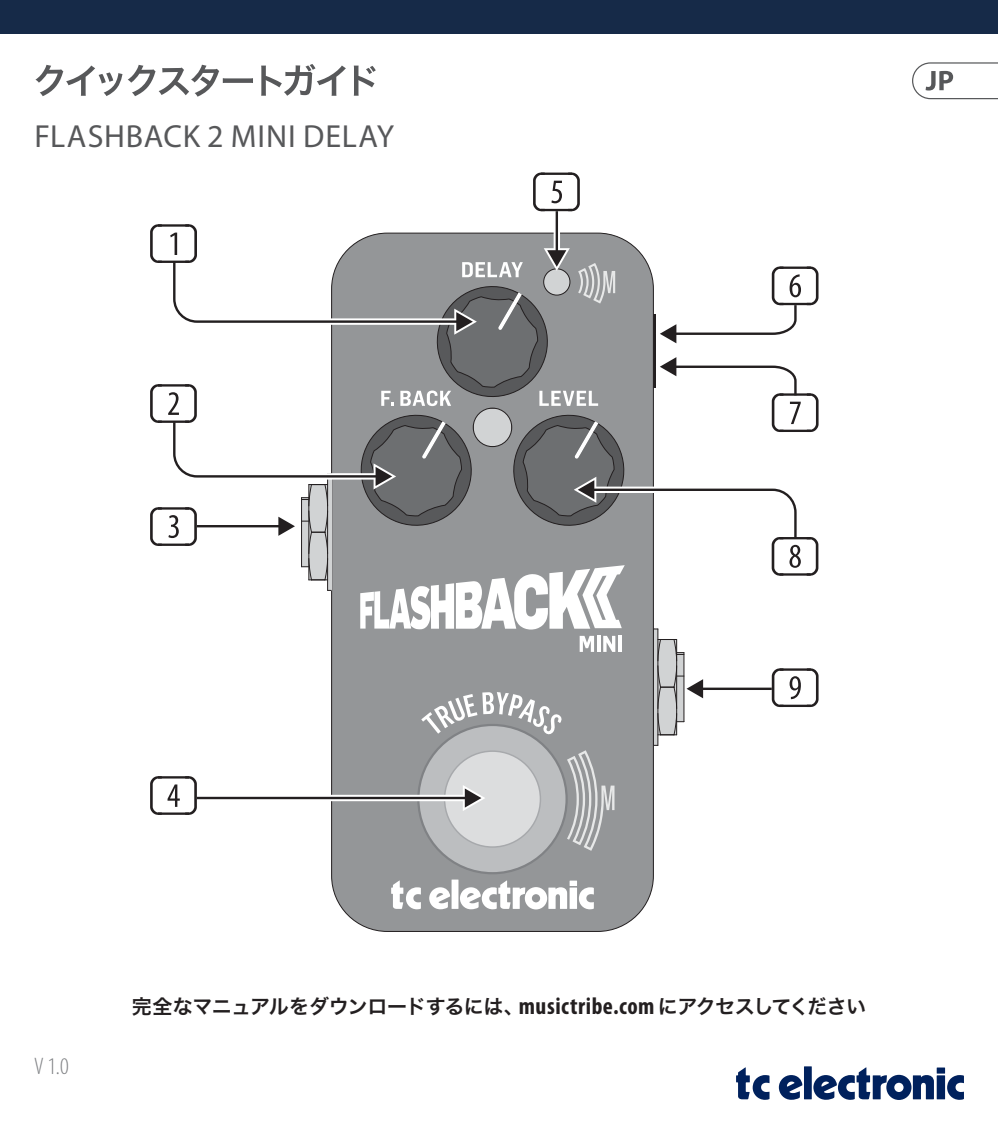
<style>
.page{position:relative;width:998px;height:1134px;background:#fff}
.page>*{position:absolute;margin:0;border:0;box-sizing:border-box;transform-origin:0 0}
.t1{font:52px "SQF Round Cond 1 D V1";color:#231f20}
.t2{font:32px "Myriad Pro";letter-spacing:.03em;color:#57585a}
.CVR_-_Item_Num{font:300 condensed 24px "Myriad Pro";color:#808285}
.Getting_Started_-_Te{font:20px "Hira Kaku Pro W6";letter-spacing:-.035em;color:#231f20}
.s1{font-family:"Myriad Pro";font-weight:700;font-stretch:condensed;font-size:24px}
</style>
<div class="page">
<svg style="left:35px;top:64px;width:341px;height:33px"></svg>
<div style="left:332px;top:233px;width:321px;height:698px;background:#949698;border-radius:56px"></div>
<svg style="left:580px;top:636px;width:14px;height:16px"></svg>
<hr style="left:597px;top:636px;width:3px;height:16px;background:#fff">
<svg style="left:603px;top:636px;width:12px;height:16px"></svg>
<hr style="left:618px;top:636px;width:4px;height:16px;background:#fff">
<svg style="left:567px;top:750px;width:47px;height:101px"></svg>
<div style="left:569px;top:881px;width:8px;height:5px;background:#fff"></div>
<div style="left:451px;top:879px;width:7px;height:30px;background:#fff"></div>
<div style="left:569px;top:887px;width:8px;height:22px;background:#fff"></div>
<svg style="left:579px;top:887px;width:15px;height:22px"></svg>
<svg style="left:391px;top:880px;width:30px;height:29px"></svg>
<svg style="left:429px;top:887px;width:21px;height:22px"></svg>
<svg style="left:460px;top:880px;width:107px;height:29px"></svg>
<svg style="left:421px;top:692px;width:141px;height:43px"></svg>
<hr style="left:653px;top:629px;width:2px;height:116px;background:#231f20">
<hr style="left:654px;top:629px;width:4px;height:116px;background:#d1d3d4">
<hr style="left:657px;top:629px;width:1px;height:116px;background:#231f20">
<svg style="left:417px;top:724px;width:151px;height:150px"></svg>
<div style="left:419px;top:726px;width:146px;height:146px;background:#bcbec0;border-radius:50%"></div>
<div style="left:444px;top:750px;width:97px;height:98px;background:#a7a9ac;border-radius:50%"></div>
<div style="left:445px;top:752px;width:95px;height:94px;background:#dcddde;border-radius:50%"></div>
<hr style="left:700px;top:688px;width:72px;height:2px;background:#231f20">
<svg style="left:657px;top:638px;width:46px;height:98px"></svg>
<div style="left:197px;top:795px;width:271px;height:6px;background:#d2d1d2"></div>
<hr style="left:197px;top:797px;width:271px;height:2px;background:#231f20">
<svg style="left:459px;top:785px;width:26px;height:26px"></svg>
<svg style="left:554px;top:211px;width:6px;height:34px"></svg>
<hr style="left:556px;top:211px;width:2px;height:42px;background:#231f20">
<svg style="left:173px;top:245px;width:624px;height:385px"></svg>
<div style="left:804px;top:1066px;width:8px;height:33px;background:#00215d"></div>
<div style="left:937px;top:1075px;width:8px;height:24px;background:#00215d"></div>
<div style="left:937px;top:1067px;width:8px;height:6px;background:#00215d"></div>
<svg style="left:947px;top:1075px;width:17px;height:25px"></svg>
<svg style="left:736px;top:1067px;width:33px;height:33px"></svg>
<svg style="left:779px;top:1075px;width:23px;height:25px"></svg>
<svg style="left:813px;top:1067px;width:121px;height:33px"></svg>
<div style="left:0;top:0;width:998px;height:34px;background:#162a48"></div>
<svg style="left:912px;top:62px;width:86px;height:38px"></svg>
<h2 class="t2" style="left:34px;top:117px;width:361px">FLASHBACK 2 MINI DELAY</h2>
<h1 class="t1" style="left:150px;top:224px;width:48px">(1)</h1>
<h1 class="t1" style="left:150px;top:384px;width:48px">(2)</h1>
<h1 class="t1" style="left:150px;top:507px;width:48px">(3)</h1>
<h1 class="t1" style="left:150px;top:776px;width:48px">(4)</h1>
<h1 class="t1" style="left:533px;top:173px;width:48px">(5)</h1>
<h1 class="t1" style="left:772px;top:267px;width:48px">(6)</h1>
<h1 class="t1" style="left:772px;top:393px;width:48px">(7)</h1>
<h1 class="t1" style="left:772px;top:537px;width:48px">(8)</h1>
<h1 class="t1" style="left:772px;top:668px;width:48px">(9)</h1>
<p class="CVR_-_Item_Num" style="left:34px;top:1054px;width:36px">V 1.0</p>
<p class="Getting_Started_-_Te" style="left:132px;top:988px;width:736px">完全なマニュアルをダウンロードするには、<span class="s1">musictribe.com</span> にアクセスしてください</p>
</div>
